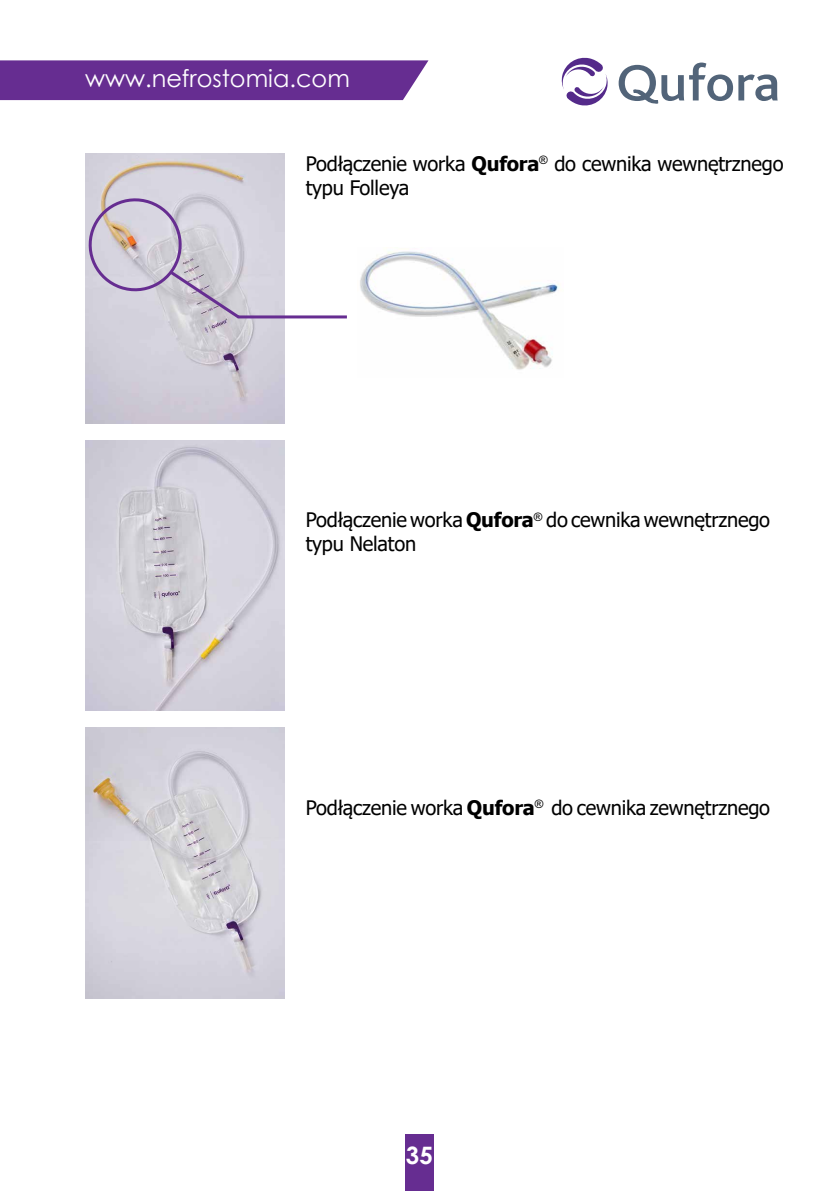
<style>
.page{position:relative;width:840px;height:1191px;background:#fff}
.page>*{position:absolute;margin:0;border:0;box-sizing:border-box;transform-origin:0 0}
.t1{font:24px "Century Gothic";color:#fff}
.t2{font:700 24px "Century Gothic";color:#fff}
.t3{font:20px/24px "Tahoma";letter-spacing:-.01em;color:#000}
.s1{font-weight:700}
</style>
<div class="page">
<div style="left:405px;top:1134px;width:29px;height:57px;background:#662d91"></div>
<img style="left:86px;top:440px;width:198px;height:271px">
<img style="left:86px;top:727px;width:198px;height:271px">
<img style="left:86px;top:153px;width:198px;height:270px">
<img style="left:360px;top:251px;width:199px;height:119px">
<svg style="left:85px;top:194px;width:158px;height:127px"></svg>
<hr style="left:238px;top:315px;width:109px;height:3px;background:#662d91">
<div style="left:0;top:60px;width:428px;height:40px;background:#662d91"></div>
<svg style="left:561px;top:57px;width:216px;height:49px"></svg>
<p class="t1" style="left:85px;top:61px;width:266px">www.nefrostomia.com</p>
<p class="t3" style="left:305px;top:153px;width:479px">Podłączenie worka <span class="s1">Qufora</span><sup>R</sup> do cewnika wewnętrznego typu Folleya</p>
<p class="t3" style="left:305px;top:509px;width:465px">Podłączenie worka <span class="s1">Qufora</span><sup>R</sup> do cewnika wewnętrznego typu Nelaton</p>
<p class="t3" style="left:305px;top:796px;width:465px">Podłączenie worka <span class="s1">Qufora</span><sup>R</sup> do cewnika zewnętrznego</p>
<p class="t2" style="left:405px;top:1137px;width:29px">35</p>
</div>
